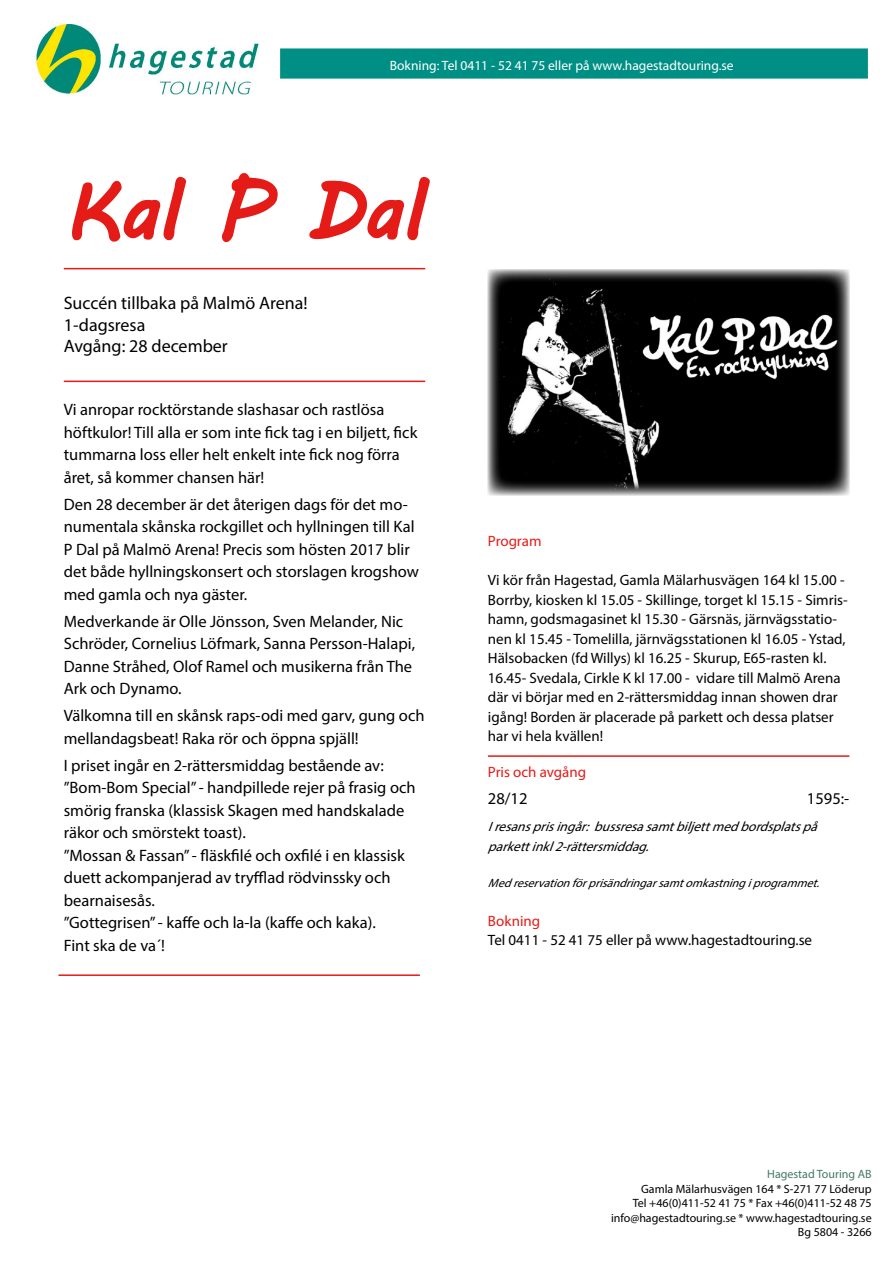
<style>
.page{position:relative;width:893px;height:1263px;background:#fff}
.page>*{position:absolute;margin:0;border:0;box-sizing:border-box;transform-origin:0 0}
.t1{font:79.5px "MV Boli";color:#e41b17}
.t2{font:18px/21.6px "Myriad Pro";color:#000}
.t3{font:16.5px/22.5px "Myriad Pro";color:#000}
.t4{font:15px/19.5px "Myriad Pro";color:#000}
.t5{font:15px "Myriad Pro";color:#e41b17}
.t6{font:italic 13.5px/19.5px "Myriad Pro";color:#000}
.t7{font:13.5px "Myriad Pro";color:#fff}
.t8{font:12px/14.4px "Myriad Pro";color:#000;text-align:right}
.t9{font:italic 12px "Myriad Pro";color:#000}
.t10{font:12px "Myriad Pro";color:#427967}
</style>
<div class="page">
<img style="left:34px;top:23px;width:225px;height:72px">
<img style="left:280px;top:48px;width:588px;height:31px">
<svg style="left:72px;top:176px;width:114px;height:66px"></svg>
<svg style="left:222px;top:173px;width:56px;height:70px"></svg>
<svg style="left:309px;top:176px;width:121px;height:65px"></svg>
<hr style="left:64px;top:268px;width:361px;height:1px;background:#e41b17">
<hr style="left:64px;top:381px;width:361px;height:1px;background:#e41b17">
<hr style="left:488px;top:755px;width:361px;height:2px;background:#e41b17">
<img style="left:488px;top:269px;width:361px;height:227px">
<hr style="left:58px;top:974px;width:362px;height:2px;background:#e41b17">
<p class="t7" style="left:390px;top:57px;width:345px">Bokning: Tel 0411 - 52 41 75 eller på www.hagestadtouring.se</p>
<h1 class="t1" style="left:64px;top:156px;width:359px">Kal P Dal</h1>
<p class="t2" style="left:64px;top:292px;width:245px">Succén tillbaka på Malmö Arena!<br>1-dagsresa<br>Avgång: 28 december</p>
<p class="t3" style="left:64px;top:398px;width:355px">Vi anropar rocktörstande slashasar och rastlösa höftkulor! Till alla er som inte fick tag i en biljett, fick tummarna loss eller helt enkelt inte fick nog förra året, så kommer chansen här!</p>
<p class="t3" style="left:64px;top:493px;width:357px">Den 28 december är det återigen dags för det mo&shy;numentala skånska rockgillet och hyllningen till Kal P Dal på Malmö Arena! Precis som hösten 2017 blir det både hyllningskonsert och storslagen krogshow med gamla och nya gäster.</p>
<p class="t3" style="left:64px;top:610px;width:353px">Medverkande är Olle Jönsson, Sven Melander, Nic Schröder, Cornelius Löfmark, Sanna Persson-Halapi, Danne Stråhed, Olof Ramel och musikerna från The Ark och Dynamo.</p>
<p class="t3" style="left:64px;top:704px;width:362px">Välkomna till en skånsk raps-odi med garv, gung och mellandagsbeat! Raka rör och öppna spjäll!</p>
<p class="t3" style="left:64px;top:754px;width:353px">I priset ingår en 2-rättersmiddag bestående av: ”Bom-Bom Special” - handpillede rejer på frasig och smörig franska (klassisk Skagen med handskalade räkor och smörstekt toast).<br>”Mossan &amp; Fassan” - fläskfilé och oxfilé i en klassisk duett ackompanjerad av tryfflad rödvinssky och bearnaisesås.<br>”Gottegrisen” - kaffe och la-la (kaffe och kaka).<br>Fint ska de va´!</p>
<p class="t5" style="left:488px;top:532px;width:55px">Program</p>
<p class="t4" style="left:488px;top:570px;width:361px">Vi kör från Hagestad, Gamla Mälarhusvägen 164 kl 15.00 - Borrby, kiosken kl 15.05 - Skillinge, torget kl 15.15 - Simris&shy;hamn, godsmagasinet kl 15.30 - Gärsnäs, järnvägsstatio&shy;nen kl 15.45 - Tomelilla, järnvägsstationen kl 16.05 - Ystad, Hälsobacken (fd Willys) kl 16.25 - Skurup, E65-rasten kl.<br>16.45- Svedala, Cirkle K kl 17.00 - vidare till Malmö Arena där vi börjar med en 2-rättersmiddag innan showen drar igång! Borden är placerade på parkett och dessa platser har vi hela kvällen!</p>
<p class="t5" style="left:488px;top:763px;width:100px">Pris och avgång</p>
<p class="t3" style="left:488px;top:787px;width:41px">28/12</p>
<p class="t3" style="left:807px;top:787px;width:44px">1595:-</p>
<p class="t6" style="left:488px;top:816px;width:336px">Iresansprisingår:bussresasamtbiljettmedbordsplatspå parkettinkl2-rättersmiddag.</p>
<p class="t9" style="left:488px;top:875px;width:338px">Medreservationförprisändringarsamtomkastningiprogrammet.</p>
<p class="t5" style="left:488px;top:911px;width:54px">Bokning</p>
<p class="t4" style="left:488px;top:930px;width:326px">Tel 0411 - 52 41 75 eller på www.hagestadtouring.se</p>
<p class="t10" style="left:767px;top:1167px;width:106px">Hagestad Touring AB</p>
<p class="t8" style="left:611px;top:1181px;width:262px">Gamla Mälarhusvägen 164 * S-271 77 Löderup<br>Tel +46(0)411-52 41 75 * Fax +46(0)411-52 48 75 info@hagestadtouring.se * www.hagestadtouring.se Bg 5804 - 3266</p>
</div>
